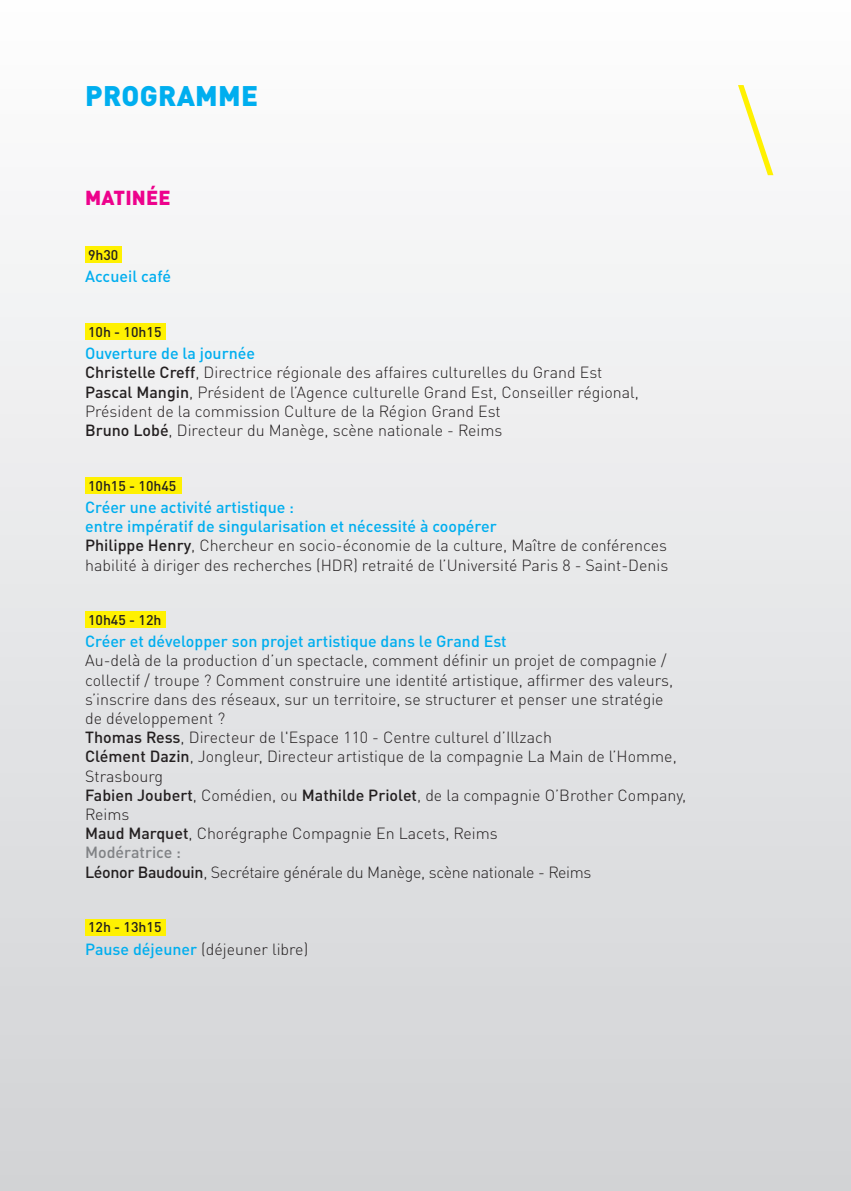
<style>
.page{position:relative;width:851px;height:1191px;background:#fff}
.page>*{position:absolute;margin:0;border:0;box-sizing:border-box;transform-origin:0 0}
.t1{font:900 28px "DINOT";letter-spacing:.01em;color:#00aeef}
.t2{font:900 20px "DINOT";letter-spacing:.01em;color:#ed028c}
.t3{font:300 16px/19.2px "DINOT";color:#231f20}
.t4{font:500 16px/19.2px "DINOT";color:#00aeef}
.t5{font:300 16px/19.2px "DINOT";letter-spacing:-.02em;color:#231f20}
.t6{font:500 14px "DINOT";color:#231f20}
.s1{font-weight:500}
.s2{font-weight:500;color:#808285}
.s3{font-weight:500;color:#00aeef}
</style>
<div class="page">
<div style="left:0;top:0;width:850px;height:1191px;background:linear-gradient(to bottom,#fefefe,#d1d2d5)"></div>
<div style="left:85px;top:247px;width:36px;height:16px;background:#fff101"></div>
<div style="left:85px;top:324px;width:81px;height:16px;background:#fff101"></div>
<div style="left:85px;top:477px;width:96px;height:17px;background:#fff101"></div>
<div style="left:85px;top:612px;width:81px;height:16px;background:#fff101"></div>
<div style="left:85px;top:919px;width:81px;height:16px;background:#fff101"></div>
<svg style="left:737px;top:85px;width:36px;height:90px"></svg>
<p class="t1" style="left:85px;top:78px;width:174px">PROGRAMME</p>
<p class="t2" style="left:85px;top:185px;width:87px">MATINÉE</p>
<p class="t6" style="left:88px;top:246px;width:32px">9h30</p>
<p class="t4" style="left:85px;top:266px;width:87px">Accueil café</p>
<p class="t6" style="left:88px;top:323px;width:75px">10h - 10h15</p>
<p class="t4" style="left:85px;top:343px;width:171px">Ouverture de la journée</p>
<p class="t3" style="left:85px;top:363px;width:518px"><span class="s1">Christelle Creff</span>, Directrice régionale des affaires culturelles du Grand Est</p>
<p class="t3" style="left:85px;top:382px;width:555px"><span class="s1">Pascal Mangin</span>, Président de l’Agence culturelle Grand Est, Conseiller régional,<br>Président de la commission Culture de la Région Grand Est</p>
<p class="t3" style="left:85px;top:420px;width:419px"><span class="s1">Bruno Lobé</span>, Directeur du Manège, scène nationale - Reims</p>
<p class="t6" style="left:88px;top:477px;width:90px">10h15 - 10h45</p>
<p class="t4" style="left:85px;top:497px;width:413px">Créer une activité artistique :<br>entre impératif de singularisation et nécessité à coopérer</p>
<p class="t3" style="left:85px;top:536px;width:584px"><span class="s1">Philippe Henry</span>, Chercheur en socio-économie de la culture, Maître de conférences habilité à diriger des recherches (HDR) retraité de l’Université Paris 8 - Saint-Denis</p>
<p class="t6" style="left:88px;top:611px;width:75px">10h45 - 12h</p>
<p class="t4" style="left:85px;top:631px;width:423px">Créer et développer son projet artistique dans le Grand Est</p>
<p class="t3" style="left:85px;top:651px;width:589px">Au-delà de la production d’un spectacle, comment définir un projet de compagnie / collectif / troupe ? Comment construire une identité artistique, affirmer des valeurs, s’inscrire dans des réseaux, sur un territoire, se structurer et penser une stratégie de développement ?</p>
<p class="t3" style="left:85px;top:727px;width:468px"><span class="s1">Thomas Ress</span>, Directeur de l'Espace 110 - Centre culturel d’Illzach</p>
<p class="t3" style="left:85px;top:747px;width:593px"><span class="s1">Clément Dazin</span>, Jongleur, Directeur artistique de la compagnie La Main de l’Homme,<br>Strasbourg</p>
<p class="t3" style="left:85px;top:785px;width:602px"><span class="s1">Fabien Joubert</span>, Comédien, ou <span class="s1">Mathilde Priolet</span>, de la compagnie O’Brother Company,<br>Reims</p>
<p class="t5" style="left:85px;top:823px;width:507px"><span class="s1">Maud Marquet</span>, Chorégraphe Compagnie En Lacets, Reims<br><span class="s2">Modératrice :<br></span><span class="s1">Léonor Baudouin</span>, Secrétaire générale du Manège, scène nationale - Reims</p>
<p class="t6" style="left:88px;top:918px;width:75px">12h - 13h15</p>
<p class="t3" style="left:85px;top:939px;width:224px"><span class="s3">Pause déjeuner</span> (déjeuner libre)</p>
</div>
